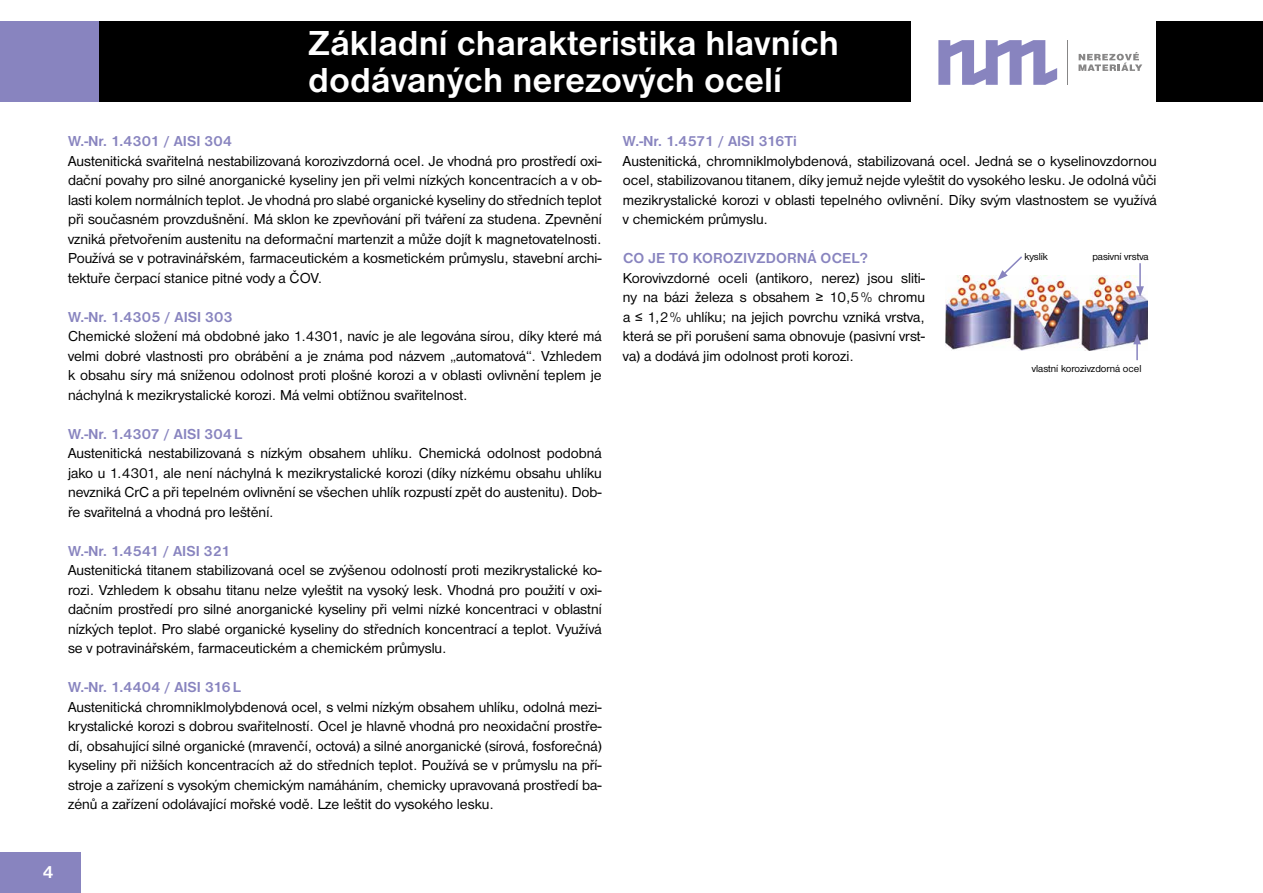
<style>
.page{position:relative;width:1263px;height:893px;background:#fff}
.page>*{position:absolute;margin:0;border:0;box-sizing:border-box;transform-origin:0 0}
.t1{font:700 36px/37.5px "Nimbus Sans DOT";color:#fff}
.t2{font:700 18px "Nimbus Sans DOT";color:#fff}
.t3{font:15px/19.5px "Nimbus Sans DOT";color:#000;text-align:justify}
.t4{font:700 15px "Nimbus Sans DOT";color:#8884bf}
.t5{font:10.5px "Nimbus Sans DOT";color:#000}
</style>
<div class="page">
<div style="left:0;top:852px;width:81px;height:41px;background:#8884bf"></div>
<div style="left:0;top:21px;width:99px;height:81px;background:#8884bf"></div>
<div style="left:99px;top:21px;width:811px;height:81px;background:#000"></div>
<div style="left:1157px;top:21px;width:106px;height:81px;background:#000"></div>
<svg style="left:938px;top:40px;width:119px;height:45px"></svg>
<svg style="left:1078px;top:52px;width:64px;height:19px"></svg>
<hr style="left:1067px;top:40px;width:1px;height:45px;background:#878686">
<img style="left:946px;top:275px;width:201px;height:75px">
<svg style="left:1133px;top:334px;width:8px;height:26px"></svg>
<hr style="left:1139px;top:263px;width:2px;height:26px;background:#8884bf">
<svg style="left:1136px;top:286px;width:8px;height:11px"></svg>
<svg style="left:997px;top:256px;width:27px;height:24px"></svg>
<h1 class="t1" style="left:308px;top:25px;width:532px">Základní charakteristika hlavních dodávaných nerezových ocelí</h1>
<p class="t4" style="left:68px;top:133px;width:165px">W.-Nr. 1.4301 / AISI 304</p>
<p class="t3" style="left:68px;top:151px;width:535px">Austenitická svařitelná nestabilizovaná korozivzdorná ocel. Je vhodná pro prostředí oxi&shy;dační povahy pro silné anorganické kyseliny jen při velmi nízkých koncentracích a v ob&shy;lasti kolem normálních teplot. Je vhodná pro slabé organické kyseliny do středních teplot při současném provzdušnění. Má sklon ke zpevňování při tváření za studena. Zpevnění vzniká přetvořením austenitu na deformační martenzit a může dojít k magnetovatelnosti.<br>Používá se v potravinářském, farmaceutickém a kosmetickém průmyslu, stavební archi&shy;tektuře čerpací stanice pitné vody a ČOV.</p>
<p class="t4" style="left:68px;top:308px;width:166px">W.-Nr. 1.4305 / AISI 303</p>
<p class="t3" style="left:68px;top:327px;width:535px">Chemické složení má obdobné jako 1.4301, navíc je ale legována sírou, díky které má velmi dobré vlastnosti pro obrábění a je známa pod názvem „automatová“. Vzhledem k obsahu síry má sníženou odolnost proti plošné korozi a v oblasti ovlivnění teplem je náchylná k mezikrystalické korozi. Má velmi obtížnou svařitelnost.</p>
<p class="t4" style="left:68px;top:425px;width:176px">W.-Nr. 1.4307 / AISI 304L</p>
<p class="t3" style="left:68px;top:444px;width:535px">Austenitická nestabilizovaná s nízkým obsahem uhlíku. Chemická odolnost podobná jako u 1.4301, ale není náchylná k mezikrystalické korozi (díky nízkému obsahu uhlíku nevzniká CrC a při tepelném ovlivnění se všechen uhlík rozpustí zpět do austenitu). Dob&shy;ře svařitelná a vhodná pro leštění.</p>
<p class="t4" style="left:68px;top:542px;width:164px">W.-Nr. 1.4541 / AISI 321</p>
<p class="t3" style="left:68px;top:561px;width:535px">Austenitická titanem stabilizovaná ocel se zvýšenou odolností proti mezikrystalické ko&shy;rozi. Vzhledem k obsahu titanu nelze vyleštit na vysoký lesk. Vhodná pro použití v oxi&shy;dačním prostředí pro silné anorganické kyseliny při velmi nízké koncentraci v oblastní nízkých teplot. Pro slabé organické kyseliny do středních koncentrací a teplot. Využívá se v potravinářském, farmaceutickém a chemickém průmyslu.</p>
<p class="t4" style="left:68px;top:679px;width:174px">W.-Nr. 1.4404 / AISI 316L</p>
<p class="t3" style="left:68px;top:697px;width:535px">Austenitická chromniklmolybdenová ocel, s velmi nízkým obsahem uhlíku, odolná mezi&shy;krystalické korozi s dobrou svařitelností. Ocel je hlavně vhodná pro neoxidační prostře&shy;dí, obsahující silné organické (mravenčí, octová) a silné anorganické (sírová, fosforečná) kyseliny při nižších koncentracích až do středních teplot. Používá se v průmyslu na pří&shy;stroje a zařízení s vysokým chemickým namáháním, chemicky upravovaná prostředí ba&shy;zénů a zařízení odolávající mořské vodě. Lze leštit do vysokého lesku.</p>
<p class="t4" style="left:623px;top:133px;width:175px">W.-Nr. 1.4571 / AISI 316Ti</p>
<p class="t3" style="left:623px;top:151px;width:535px">Austenitická, chromniklmolybdenová, stabilizovaná ocel. Jedná se o kyselinovzdornou ocel, stabilizovanou titanem, díky jemuž nejde vyleštit do vysokého lesku. Je odolná vůči mezikrystalické korozi v oblasti tepelného ovlivnění. Díky svým vlastnostem se využívá v chemickém průmyslu.</p>
<p class="t4" style="left:623px;top:250px;width:246px">CO JE TO KOROZIVZDORNÁ OCEL?</p>
<p class="t3" style="left:623px;top:268px;width:303px">Korovivzdorné oceli (antikoro, nerez) jsou sliti&shy;ny na bázi železa s obsahem ≥ 10,5% chromu a ≤ 1,2% uhlíku; na jejich povrchu vzniká vrstva, která se při porušení sama obnovuje (pasivní vrst&shy;va) a dodává jim odolnost proti korozi.</p>
<p class="t5" style="left:1024px;top:251px;width:25px">kyslík</p>
<p class="t5" style="left:1092px;top:251px;width:58px">pasivní vrstva</p>
<p class="t5" style="left:1032px;top:362px;width:111px">vlastní korozivzdorná ocel</p>
<p class="t2" style="left:43px;top:862px;width:13px">4</p>
</div>
